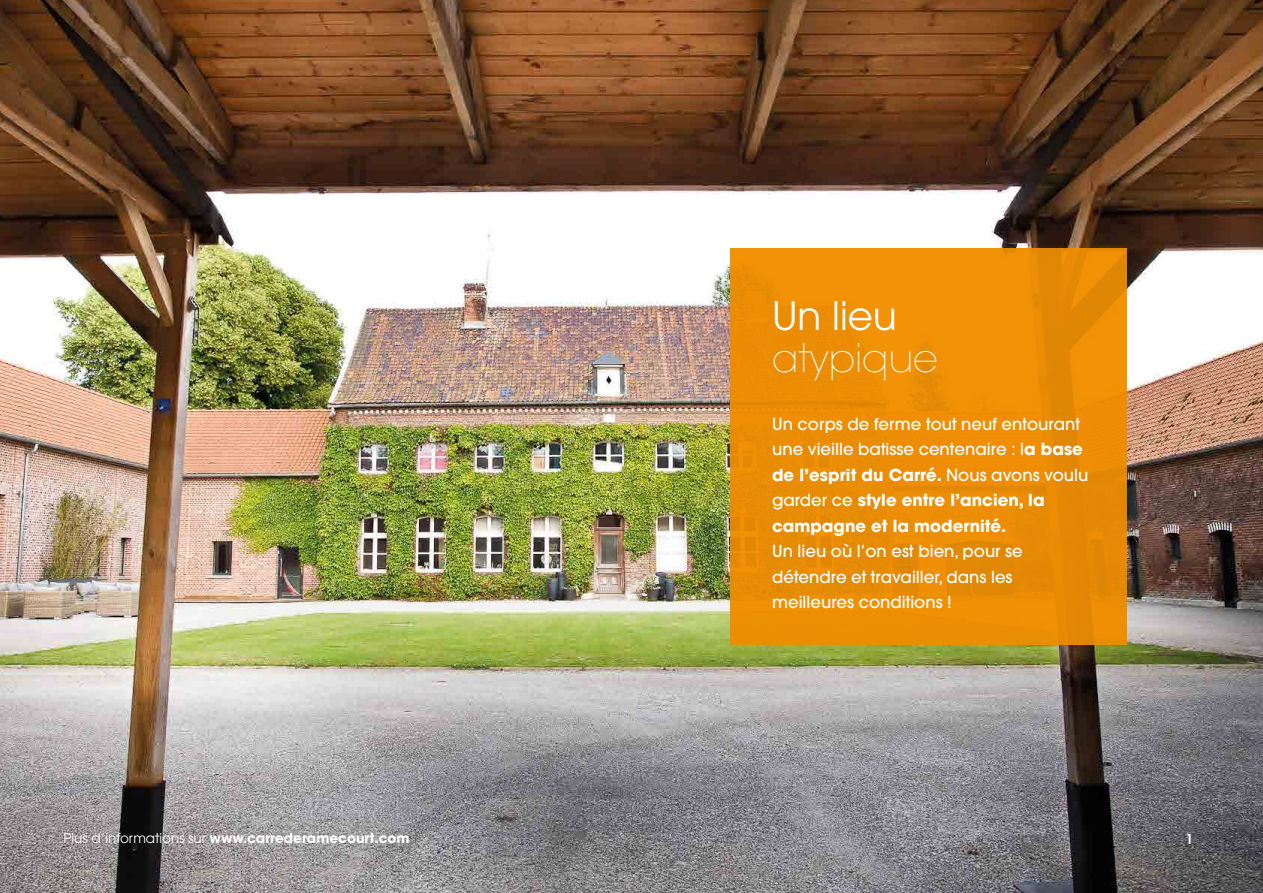
<style>
.page{position:relative;width:1263px;height:893px;background:#fff}
.page>*{position:absolute;margin:0;border:0;box-sizing:border-box;transform-origin:0 0}
.t1{font:200 39px "Avant Garde";color:#fff}
.t2{font:39px "Avant Garde";color:#fff}
.t3{font:500 16.5px/25.5px "Avant Garde";color:#fff}
.t4{font:700 13.5px "Avant Garde";color:#fff}
.t5{font:600 13.5px "Avant Garde";color:#fff}
.s1{font-weight:700}
.s2{font-weight:400}
</style>
<div class="page">
<img style="left:0;top:0;width:1263px;height:893px">
<div style="left:730px;top:248px;width:396px;height:397px;background:#f29206"></div>
<h1 class="t2" style="left:772px;top:293px;width:126px">Un lieu</h1>
<h1 class="t1" style="left:772px;top:335px;width:167px">atypique</h1>
<p class="t3" style="left:772px;top:411px;width:318px">Un corps de ferme tout neuf entourant une vieille batisse centenaire : l<span class="s1">a base de l’esprit du Carré.</span> Nous avons voulu garder ce <span class="s1">style entre l’ancien, la campagne et la modernité.</span></p>
<p class="t3" style="left:772px;top:539px;width:252px">Un lieu où l’on est bien, pour se détendre et travailler, dans les meilleures conditions !</p>
<p class="t4" style="left:64px;top:829px;width:347px"><span class="s2">Plus d’informations sur</span> www.carrederamecourt.com</p>
<p class="t5" style="left:1186px;top:830px;width:9px">1</p>
</div>
